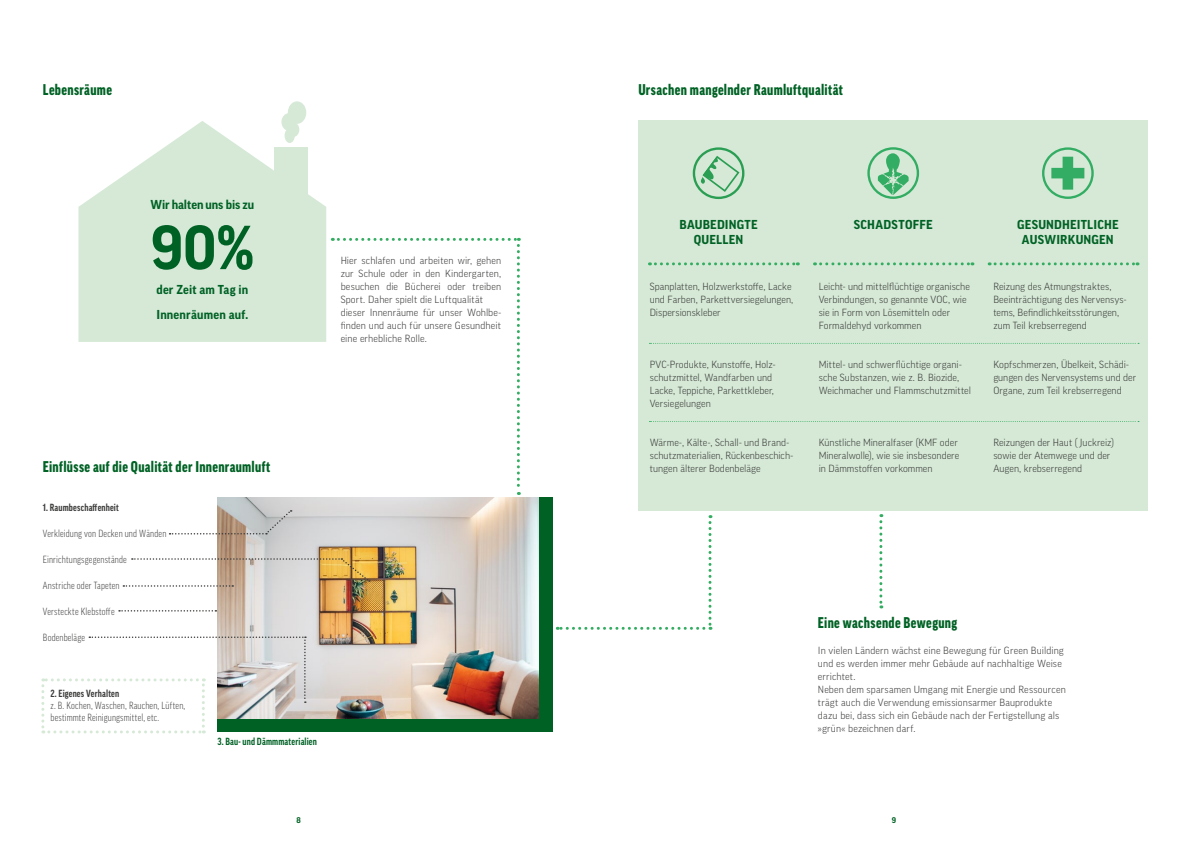
<style>
.page{position:relative;width:1191px;height:842px;background:#fff}
.page>*{position:absolute;margin:0;border:0;box-sizing:border-box;transform-origin:0 0}
.t1{font:700 60px "Good Pro";color:#006125}
.t2{font:900 condensed 15px "Good Pro";letter-spacing:.025em;color:#016225}
.t3{font:700 12.5px/15px "Good Pro";letter-spacing:.015em;color:#016225;text-align:center}
.t4{font:700 12.5px/25px "Good Pro";letter-spacing:.015em;color:#006125}
.t5{font:700 12.5px "Good Pro";letter-spacing:-.005em;color:#006125}
.t6{font:300 10px/13px "Good Pro";letter-spacing:.005em;color:#3b3b3a}
.t7{font:300 condensed 10px/12px "Good Pro";letter-spacing:.015em;color:#3b3b3a}
.t8{font:700 condensed 10px "Good Pro";letter-spacing:.015em;color:#3b3b3a}
.t9{font:700 condensed 10px "Good Pro";letter-spacing:.015em;color:#006125}
.t10{font:700 8px "Good Pro";color:#016225}
</style>
<div class="page">
<div style="left:638px;top:121px;width:510px;height:390px;background:#d5e9d6"></div>
<svg style="left:78px;top:121px;width:248px;height:221px;fill:#d5e9d6"></svg>
<div style="left:217px;top:498px;width:335px;height:234px;background:#006125"></div>
<img style="left:217px;top:498px;width:321px;height:221px">
<svg style="left:170px;top:510px;width:122px;height:24px"></svg>
<img style="left:123px;top:558px;width:247px;height:29px">
<svg style="left:119px;top:610px;width:97px;height:2px"></svg>
<svg style="left:649px;top:262px;width:149px;height:3px"></svg>
<svg style="left:649px;top:343px;width:490px;height:1px"></svg>
<svg style="left:649px;top:421px;width:490px;height:1px"></svg>
<svg style="left:989px;top:262px;width:149px;height:3px"></svg>
<svg style="left:814px;top:262px;width:159px;height:3px"></svg>
<svg style="left:1042px;top:147px;width:51px;height:52px"></svg>
<svg style="left:867px;top:147px;width:52px;height:52px"></svg>
<svg style="left:692px;top:147px;width:52px;height:52px"></svg>
<div style="left:274px;top:147px;width:33px;height:52px;background:#d5e9d6"></div>
<svg style="left:879px;top:514px;width:3px;height:94px"></svg>
<svg style="left:41px;top:636px;width:265px;height:97px"></svg>
<svg style="left:332px;top:238px;width:188px;height:257px"></svg>
<svg style="left:557px;top:515px;width:154px;height:115px"></svg>
<div style="left:285px;top:128px;width:10px;height:15px;background:#d5e9d6;border-radius:50%"></div>
<div style="left:287px;top:122px;width:12px;height:15px;background:#d5e9d6;border-radius:50%"></div>
<div style="left:281px;top:113px;width:15px;height:18px;background:#d5e9d6;border-radius:50%"></div>
<div style="left:288px;top:101px;width:18px;height:23px;background:#d5e9d6;border-radius:50%"></div>
<h2 class="t2" style="left:43px;top:81px;width:71px">Lebensräume</h2>
<h2 class="t2" style="left:638px;top:81px;width:206px">Ursachen mangelnder Raumluftqualität</h2>
<p class="t5" style="left:150px;top:198px;width:105px">Wir halten uns bis zu</p>
<h1 class="t1" style="left:151px;top:214px;width:105px">90%</h1>
<p class="t4" style="left:156px;top:277px;width:93px">der Zeit am Tag in<br>Innenräumen auf.</p>
<h2 class="t2" style="left:43px;top:458px;width:229px">Einflüsse auf die Qualität der Innenraumluft</h2>
<p class="t8" style="left:43px;top:502px;width:78px">1. Raumbeschaffenheit</p>
<p class="t7" style="left:43px;top:527px;width:125px">Verkleidung von Decken und Wänden</p>
<p class="t7" style="left:43px;top:553px;width:86px">Einrichtungsgegenstände</p>
<p class="t7" style="left:43px;top:579px;width:78px">Anstriche oder Tapeten</p>
<p class="t7" style="left:43px;top:605px;width:73px">Versteckte Klebstoffe</p>
<p class="t7" style="left:43px;top:631px;width:44px">Bodenbeläge</p>
<p class="t6" style="left:341px;top:254px;width:162px">Hier schlafen und arbeiten wir, gehen zur Schule oder in den Kindergarten, besuchen die Bücherei oder treiben Sport. Daher spielt die Luftqualität dieser Innenräume für unser Wohlbe&shy;finden und auch für unsere Gesundheit eine erhebliche Rolle.</p>
<p class="t3" style="left:679px;top:217px;width:80px">BAUBEDINGTE</p>
<p class="t4" style="left:853px;top:212px;width:80px">SCHADSTOFFE</p>
<p class="t3" style="left:694px;top:232px;width:51px">QUELLEN</p>
<p class="t3" style="left:1017px;top:217px;width:103px">GESUNDHEITLICHE<br>AUSWIRKUNGEN</p>
<p class="t6" style="left:649px;top:280px;width:145px">Spanplatten, Holzwerkstoffe, Lacke und Farben, Parkettversiegelungen,<br>Dispersionskleber</p>
<p class="t6" style="left:649px;top:358px;width:127px">PVC-Produkte, Kunstoffe, Holz&shy;schutzmittel, Wandfarben und<br>Lacke, Teppiche, Parkettkleber,<br>Versiegelungen</p>
<p class="t6" style="left:649px;top:436px;width:145px">Wärme-, Kälte-, Schall- und Brand&shy;schutzmaterialien, Rückenbeschich&shy;tungen älterer Bodenbeläge</p>
<p class="t6" style="left:818px;top:280px;width:153px">Leicht- und mittelflüchtige organische Verbindungen, so genannte VOC, wie sie in Form von Lösemitteln oder Formaldehyd vorkommen</p>
<p class="t6" style="left:818px;top:358px;width:154px">Mittel- und schwerflüchtige organi&shy;sche Substanzen, wie z. B. Biozide,<br>Weichmacher und Flammschutzmittel</p>
<p class="t6" style="left:818px;top:436px;width:142px">Künstliche Mineralfaser (KMF oder<br>Mineralwolle), wie sie insbesondere in Dämmstoffen vorkommen</p>
<p class="t6" style="left:993px;top:280px;width:135px">Reizung des Atmungstraktes,<br>Beeinträchtigung des Nervensys&shy;tems, Befindlichkeitsstörungen, zum Teil krebserregend</p>
<p class="t6" style="left:993px;top:358px;width:144px">Kopfschmerzen, Übelkeit, Schädi&shy;gungen des Nervensystems und der<br>Organe, zum Teil krebserregend</p>
<p class="t6" style="left:993px;top:436px;width:122px">Reizungen der Haut ( Juckreiz) sowie der Atemwege und der<br>Augen, krebserregend</p>
<h2 class="t2" style="left:818px;top:614px;width:141px">Eine wachsende Bewegung</h2>
<p class="t8" style="left:50px;top:687px;width:70px">2. Eigenes Verhalten</p>
<p class="t7" style="left:50px;top:699px;width:136px">z. B. Kochen, Waschen, Rauchen, Lüften, bestimmte Reinigungsmittel, etc.</p>
<p class="t9" style="left:217px;top:736px;width:101px">3. Bau- und Dämmmaterialien</p>
<p class="t6" style="left:818px;top:644px;width:249px">In vielen Ländern wächst eine Bewegung für Green Building und es werden immer mehr Gebäude auf nachhaltige Weise errichtet.<br>Neben dem sparsamen Umgang mit Energie und Ressourcen trägt auch die Verwendung emissionsarmer Bauprodukte dazu bei, dass sich ein Gebäude nach der Fertigstellung als »grün« bezeichnen darf.</p>
<p class="t10" style="left:296px;top:815px;width:6px">8</p>
<p class="t10" style="left:892px;top:815px;width:6px">9</p>
</div>
